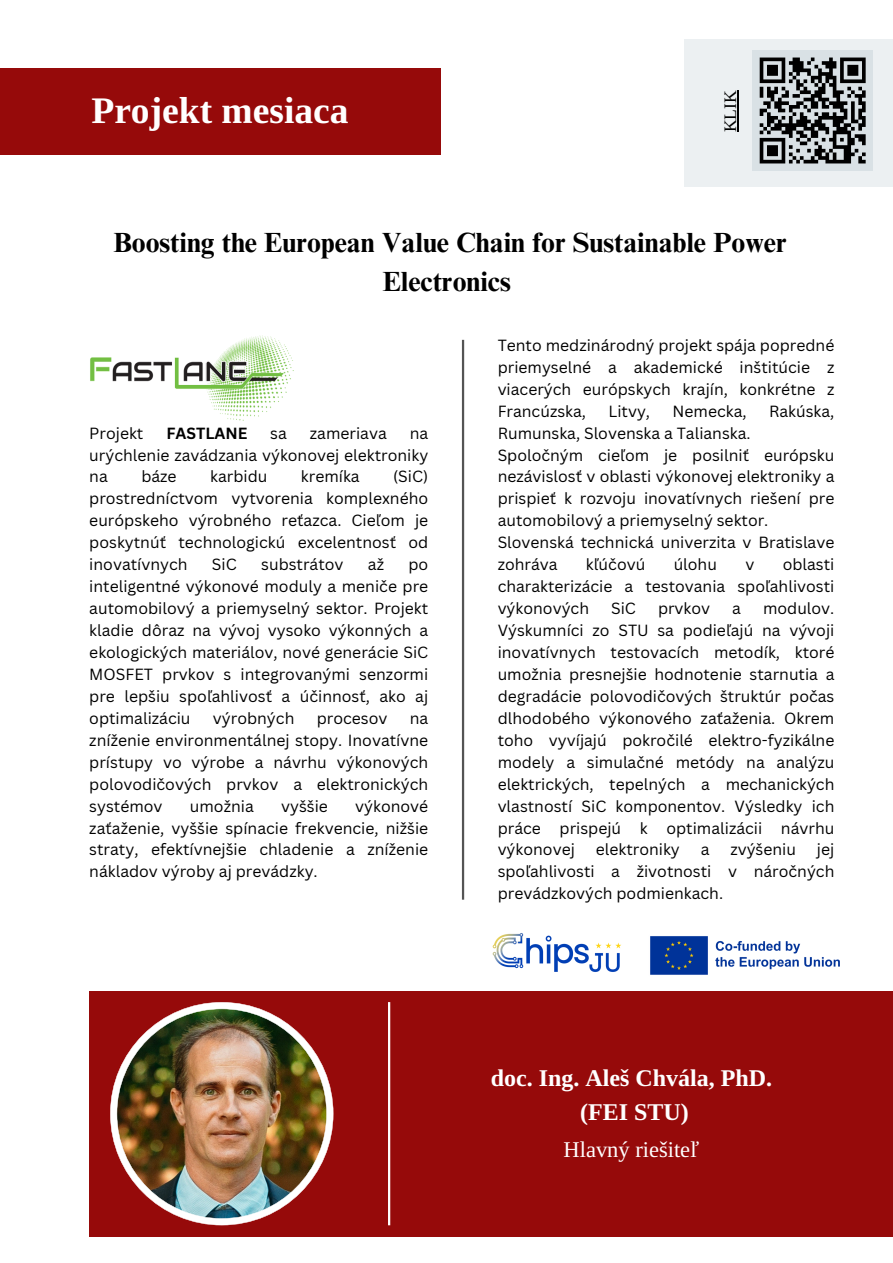
<style>
.page{position:relative;width:893px;height:1263px;background:#fff}
.page>*{position:absolute;margin:0;border:0;box-sizing:border-box;transform-origin:0 0}
.t1{font:700 37.5px "Libra Serif Modern";color:#fff}
.t2{font:700 27.75px/38.8px "Times NRMT Pro";color:#000;text-align:center}
.t3{font:700 24px/34.3px "Libra Serif Modern";color:#fff;text-align:center}
.t4{font:22.5px "Libra Serif Modern";color:#fff}
.t5{font:17.55px "Libra Serif Modern";color:#000}
.t6{font:15.75px/21.9px "Canva Sans";color:#000;text-align:justify}
.t7{font:700 15.75px "Canva Sans";color:#000}
</style>
<div class="page">
<hr style="left:462px;top:340px;width:2px;height:560px;background:#545454">
<div style="left:0;top:68px;width:440px;height:87px;background:#960a0a"></div>
<div style="left:89px;top:991px;width:803px;height:245px;background:#960a0a"></div>
<img style="left:110px;top:1002px;width:223px;height:223px">
<hr style="left:388px;top:1002px;width:2px;height:223px;background:#fff">
<div style="left:684px;top:39px;width:209px;height:148px;background:#ecf0f2"></div>
<div style="left:752px;top:50px;width:121px;height:121px;background:#d9e1e5"></div>
<svg style="left:759px;top:57px;width:107px;height:107px"></svg>
<img style="left:90px;top:335px;width:204px;height:86px">
<img style="left:492px;top:933px;width:129px;height:39px">
<img style="left:650px;top:936px;width:190px;height:39px">
<hr style="left:737px;top:90px;width:2px;height:42px;background:#000">
<p class="t1" style="left:91px;top:89px;width:258px">Projekt mesiaca</p>
<p class="t5" style="left:721px;top:132px;width:43px;rotate:-90deg">KLIK</p>
<p class="t2" style="left:113px;top:227px;width:675px">Boosting the European Value Chain for Sustainable Power<br>Electronics</p>
<h1 class="t6" style="left:89px;top:421px;width:56px">Projekt</h1>
<h1 class="t7" style="left:166px;top:422px;width:83px">FASTLANE</h1>
<h1 class="t6" style="left:270px;top:421px;width:18px">sa</h1>
<h1 class="t6" style="left:310px;top:421px;width:78px">zameriava</h1>
<h1 class="t6" style="left:89px;top:421px;width:340px;text-indent:320px">na urýchlenie zavádzania výkonovej elektroniky na</h1>
<h1 class="t6" style="left:89px;top:465px;width:340px;text-indent:304px">(SiC) prostredníctvom vytvorenia komplexného európskeho výrobného reťazca. Cieľom je poskytnúť technologickú excelentnosť od inovatívnych</h1>
<h1 class="t6" style="left:141px;top:465px;width:37px">báze</h1>
<h1 class="t6" style="left:210px;top:465px;width:59px">karbidu</h1>
<h1 class="t6" style="left:301px;top:465px;width:60px">kremíka</h1>
<h1 class="t6" style="left:212px;top:553px;width:26px">SiC</h1>
<h1 class="t6" style="left:261px;top:553px;width:84px">substrátov</h1>
<h1 class="t6" style="left:368px;top:553px;width:18px">až</h1>
<h1 class="t6" style="left:89px;top:553px;width:340px;text-indent:319px">po inteligentné výkonové moduly a meniče pre automobilový a priemyselný sektor. Projekt kladie dôraz na vývoj vysoko výkonných a ekologických materiálov, nové generácie SiC MOSFET prvkov s integrovanými senzormi pre lepšiu spoľahlivosť a účinnosť, ako aj optimalizáciu</h1>
<h1 class="t6" style="left:213px;top:707px;width:83px">výrobných</h1>
<h1 class="t6" style="left:317px;top:707px;width:72px">procesov</h1>
<h1 class="t6" style="left:89px;top:707px;width:340px;text-indent:320px">na zníženie environmentálnej stopy. Inovatívne prístupy vo výrobe a návrhu výkonových polovodičových prvkov a elektronických systémov</h1>
<h1 class="t6" style="left:89px;top:794px;width:340px;text-indent:266px">výkonové zaťaženie, vyššie spínacie frekvencie, nižšie straty, efektívnejšie chladenie a zníženie nákladov výroby aj prevádzky.</h1>
<h1 class="t6" style="left:190px;top:794px;width:65px">umožnia</h1>
<h1 class="t6" style="left:281px;top:794px;width:48px">vyššie</h1>
<h5 class="t6" style="left:498px;top:334px;width:338px">Tento medzinárodný projekt spája popredné priemyselné a akademické inštitúcie z viacerých európskych krajín, konkrétne z Francúzska,</h5>
<h5 class="t6" style="left:608px;top:400px;width:43px">Litvy,</h5>
<h5 class="t6" style="left:672px;top:400px;width:76px">Nemecka,</h5>
<h5 class="t6" style="left:769px;top:400px;width:67px">Rakúska,</h5>
<h5 class="t6" style="left:498px;top:421px;width:254px">Rumunska, Slovenska a Talianska.</h5>
<p class="t6" style="left:498px;top:443px;width:338px">Spoločným cieľom je posilniť európsku nezávislosť v oblasti výkonovej elektroniky a prispieť k rozvoju inovatívnych riešení pre automobilový a priemyselný sektor.</p>
<h2 class="t6" style="left:498px;top:531px;width:338px">Slovenská technická univerzita v Bratislave zohráva</h2>
<h2 class="t6" style="left:498px;top:553px;width:338px;text-indent:285px">oblasti charakterizácie a testovania spoľahlivosti výkonových</h2>
<h2 class="t6" style="left:586px;top:553px;width:61px">kľúčovú</h2>
<h2 class="t6" style="left:673px;top:553px;width:45px">úlohu</h2>
<h2 class="t6" style="left:745px;top:553px;width:10px">v</h2>
<h2 class="t6" style="left:498px;top:597px;width:338px;text-indent:265px">modulov.<br>Výskumníci zo STU sa podieľajú na vývoji inovatívnych testovacích metodík, ktoré umožnia presnejšie hodnotenie starnutia a degradácie polovodičových štruktúr počas dlhodobého výkonového zaťaženia. Okrem toho vyvíjajú pokročilé elektro-fyzikálne modely a simulačné metódy na analýzu elektrických, tepelných a mechanických vlastností SiC komponentov. Výsledky ich práce prispejú k optimalizácii návrhu výkonovej</h2>
<h2 class="t6" style="left:611px;top:597px;width:26px">SiC</h2>
<h2 class="t6" style="left:658px;top:597px;width:54px">prvkov</h2>
<h2 class="t6" style="left:732px;top:597px;width:10px">a</h2>
<h2 class="t6" style="left:498px;top:838px;width:338px;text-indent:319px">jej spoľahlivosti a životnosti v náročných prevádzkových podmienkach.</h2>
<h2 class="t6" style="left:596px;top:838px;width:86px">elektroniky</h2>
<h2 class="t6" style="left:700px;top:838px;width:10px">a</h2>
<h2 class="t6" style="left:730px;top:838px;width:67px">zvýšeniu</h2>
<p class="t3" style="left:491px;top:1060px;width:283px">doc. Ing. Aleš Chvála, PhD. (FEI STU)</p>
<p class="t4" style="left:563px;top:1137px;width:137px">Hlavný riešiteľ</p>
</div>
